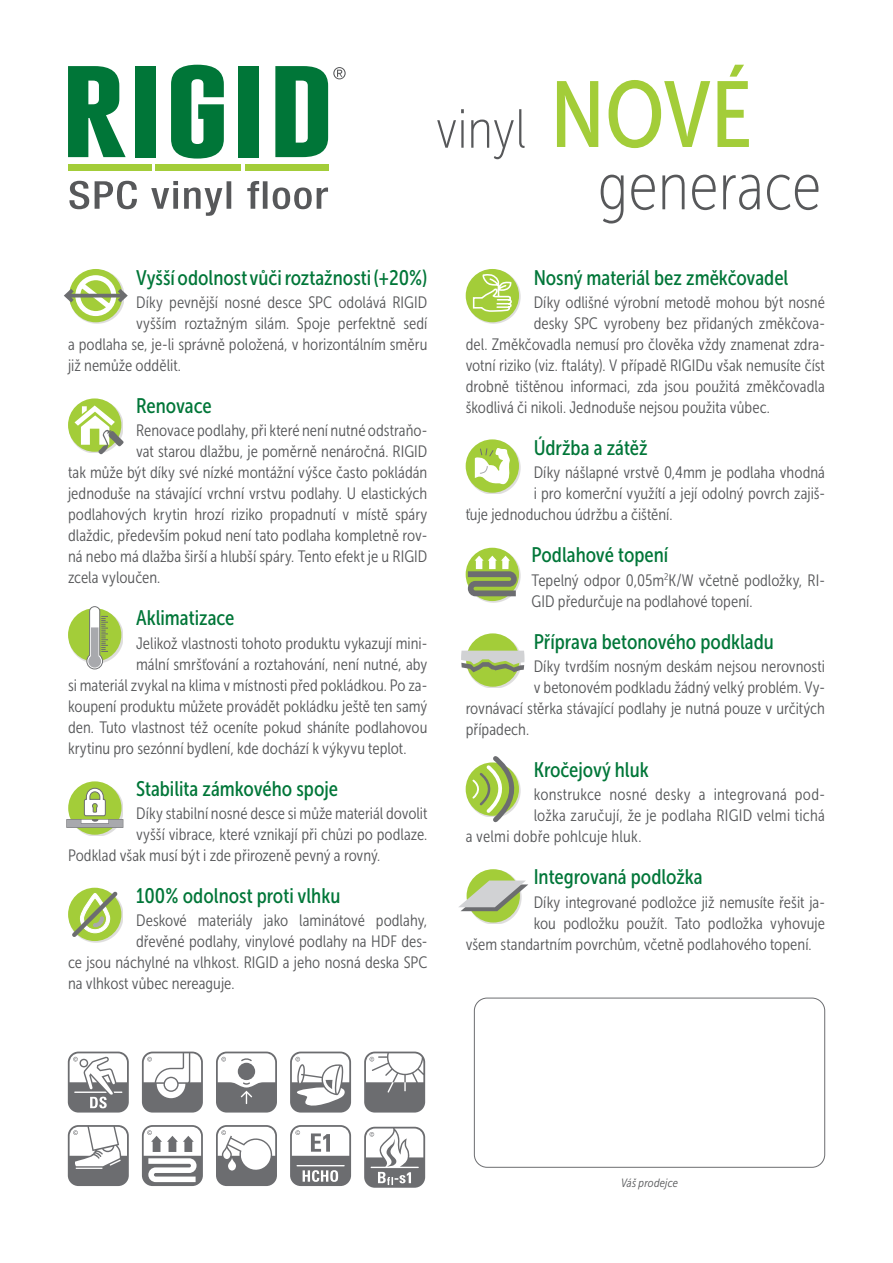
<style>
.page{position:relative;width:893px;height:1263px;background:#fff}
.page>*{position:absolute;margin:0;border:0;box-sizing:border-box;transform-origin:0 0}
.t1{font:67.65px "Museo Sans Cond 100";color:#57585a}
.t2{font:55.05px "Museo Sans Cond 100";color:#57585a}
.NADPIS{font:21px "Museo Sans Cond 500";color:#007638}
.TEXT{font:16.5px/21px "Museo Sans Cond 300";color:#57585a}
.TEXT-2{font:italic 12px "Museo Sans Cond 300";letter-spacing:.01em;color:#57585a}
</style>
<div class="page">
<svg style="left:68px;top:1051px;width:61px;height:61px"></svg>
<svg style="left:142px;top:1051px;width:61px;height:61px"></svg>
<svg style="left:216px;top:1051px;width:61px;height:61px"></svg>
<svg style="left:290px;top:1051px;width:61px;height:61px"></svg>
<svg style="left:364px;top:1051px;width:61px;height:61px"></svg>
<svg style="left:68px;top:1125px;width:61px;height:61px"></svg>
<svg style="left:142px;top:1125px;width:61px;height:61px"></svg>
<svg style="left:216px;top:1125px;width:61px;height:61px"></svg>
<svg style="left:290px;top:1125px;width:61px;height:61px"></svg>
<svg style="left:364px;top:1127px;width:61px;height:61px"></svg>
<div style="left:474px;top:998px;width:351px;height:169px;border:1px solid #6c6d70;border-radius:13px"></div>
<svg style="left:557px;top:65px;width:192px;height:83px"></svg>
<div style="left:68px;top:398px;width:53px;height:54px;background:#a3cd39;border-radius:50%"></div>
<svg style="left:75px;top:405px;width:49px;height:50px"></svg>
<div style="left:69px;top:609px;width:54px;height:54px;background:#231f20;opacity:.15"></div>
<div style="left:68px;top:608px;width:53px;height:53px;background:#a3cd39;border-radius:50%"></div>
<svg style="left:86px;top:606px;width:22px;height:63px"></svg>
<div style="left:467px;top:270px;width:53px;height:54px;background:#231f20;opacity:.15"></div>
<div style="left:466px;top:269px;width:53px;height:53px;background:#a3cd39;border-radius:50%"></div>
<svg style="left:472px;top:274px;width:41px;height:48px"></svg>
<div style="left:467px;top:441px;width:53px;height:53px;background:#231f20;opacity:.15"></div>
<div style="left:466px;top:439px;width:53px;height:54px;background:#a3cd39;border-radius:50%"></div>
<svg style="left:475px;top:448px;width:35px;height:36px"></svg>
<div style="left:69px;top:783px;width:54px;height:53px;background:#231f20;opacity:.15"></div>
<div style="left:68px;top:781px;width:54px;height:54px;background:#a3cd39;border-radius:50%"></div>
<svg style="left:66px;top:788px;width:57px;height:40px"></svg>
<div style="left:69px;top:889px;width:54px;height:53px;background:#231f20;opacity:.15"></div>
<svg style="left:68px;top:888px;width:53px;height:53px"></svg>
<div style="left:467px;top:635px;width:54px;height:53px;background:#231f20;opacity:.15"></div>
<div style="left:466px;top:633px;width:53px;height:54px;background:#a3cd39;border-radius:50%"></div>
<svg style="left:461px;top:651px;width:63px;height:21px"></svg>
<div style="left:467px;top:549px;width:53px;height:53px;background:#231f20;opacity:.15"></div>
<div style="left:466px;top:548px;width:53px;height:53px;background:#a3cd39;border-radius:50%"></div>
<svg style="left:468px;top:556px;width:49px;height:40px"></svg>
<div style="left:467px;top:764px;width:53px;height:53px;background:#231f20;opacity:.15"></div>
<div style="left:466px;top:762px;width:53px;height:54px;background:#a3cd39;border-radius:50%"></div>
<svg style="left:471px;top:756px;width:50px;height:67px"></svg>
<div style="left:468px;top:870px;width:53px;height:54px;background:#231f20;opacity:.15"></div>
<div style="left:467px;top:869px;width:53px;height:53px;background:#a3cd39;border-radius:50%"></div>
<svg style="left:459px;top:880px;width:69px;height:31px"></svg>
<div style="left:245px;top:164px;width:83px;height:7px;background:#a3cd39"></div>
<div style="left:68px;top:164px;width:83px;height:7px;background:#a3cd39"></div>
<div style="left:156px;top:164px;width:85px;height:7px;background:#a3cd39"></div>
<svg style="left:68px;top:66px;width:58px;height:91px"></svg>
<div style="left:136px;top:66px;width:20px;height:91px;background:#007638"></div>
<svg style="left:171px;top:65px;width:53px;height:94px"></svg>
<div style="left:239px;top:66px;width:20px;height:91px;background:#007638"></div>
<svg style="left:69px;top:181px;width:259px;height:35px"></svg>
<svg style="left:275px;top:66px;width:71px;height:91px"></svg>
<div style="left:70px;top:270px;width:54px;height:54px;background:#231f20;opacity:.15"></div>
<div style="left:69px;top:269px;width:53px;height:53px;background:#a3cd39;border-radius:50%"></div>
<svg style="left:64px;top:273px;width:64px;height:46px"></svg>
<p class="t2" style="left:436px;top:100px;width:92px">vinyl</p>
<p class="t1" style="left:598px;top:150px;width:225px">generace</p>
<p class="NADPIS" style="left:136px;top:266px;width:293px">Vyšší odolnost vůči roztažnosti (+20%)</p>
<p class="TEXT" style="left:136px;top:292px;width:293px">Díky pevnější nosné desce SPC odolává RIGID</p>
<p class="TEXT" style="left:136px;top:313px;width:293px">vyšším roztažným silám. Spoje perfektně sedí</p>
<p class="TEXT" style="left:68px;top:334px;width:361px">a podlaha se, je-li správně položená, v horizontálním směru</p>
<p class="TEXT" style="left:68px;top:355px;width:114px">již nemůže oddělit.</p>
<p class="NADPIS" style="left:136px;top:394px;width:77px">Renovace</p>
<p class="TEXT" style="left:136px;top:420px;width:293px">Renovace podlahy, při které není nutné odstraňo-</p>
<p class="TEXT" style="left:136px;top:441px;width:293px">vat starou dlažbu, je poměrně nenáročná. RIGID</p>
<p class="TEXT" style="left:68px;top:462px;width:361px">tak může být díky své nízké montážní výšce často pokládán</p>
<p class="TEXT" style="left:68px;top:483px;width:361px">jednoduše na stávající vrchní vrstvu podlahy. U elastických</p>
<p class="TEXT" style="left:68px;top:504px;width:361px">podlahových krytin hrozí riziko propadnutí v místě spáry</p>
<p class="TEXT" style="left:68px;top:525px;width:361px">dlaždic, především pokud není tato podlaha kompletně rov-</p>
<p class="TEXT" style="left:68px;top:546px;width:361px">ná nebo má dlažba širší a hlubší spáry. Tento efekt je u RIGID</p>
<p class="TEXT" style="left:68px;top:567px;width:94px">zcela vyloučen.</p>
<p class="NADPIS" style="left:136px;top:607px;width:100px">Aklimatizace</p>
<p class="TEXT" style="left:136px;top:632px;width:293px">Jelikož vlastnosti tohoto produktu vykazují mini-</p>
<p class="TEXT" style="left:136px;top:653px;width:293px">mální smršťování a roztahování, není nutné, aby</p>
<p class="TEXT" style="left:68px;top:674px;width:361px">si materiál zvykal na klima v místnosti před pokládkou. Po za-</p>
<p class="TEXT" style="left:68px;top:695px;width:361px">koupení produktu můžete provádět pokládku ještě ten samý</p>
<p class="TEXT" style="left:68px;top:716px;width:361px">den. Tuto vlastnost též oceníte pokud sháníte podlahovou</p>
<p class="TEXT" style="left:68px;top:737px;width:340px">krytinu pro sezónní bydlení, kde dochází k výkyvu teplot.</p>
<p class="NADPIS" style="left:136px;top:777px;width:204px">Stabilita zámkového spoje</p>
<p class="TEXT" style="left:136px;top:803px;width:293px">Díky stabilní nosné desce si může materiál dovolit</p>
<p class="TEXT" style="left:136px;top:824px;width:293px">vyšší vibrace, které vznikají při chůzi po podlaze.</p>
<p class="TEXT" style="left:68px;top:845px;width:314px">Podklad však musí být i zde přirozeně pevný a rovný.</p>
<p class="NADPIS" style="left:136px;top:884px;width:206px">100 % odolnost proti vlhku</p>
<p class="TEXT" style="left:136px;top:910px;width:293px">Deskové materiály jako laminátové podlahy,</p>
<p class="TEXT" style="left:136px;top:931px;width:293px">dřevěné podlahy, vinylové podlahy na HDF des-</p>
<p class="TEXT" style="left:68px;top:952px;width:361px">ce jsou náchylné na vlhkost. RIGID a jeho nosná deska SPC</p>
<p class="TEXT" style="left:68px;top:973px;width:168px">na vlhkost vůbec nereaguje.</p>
<p class="NADPIS" style="left:534px;top:266px;width:256px">Nosný materiál bez změkčovadel</p>
<p class="TEXT" style="left:534px;top:292px;width:293px">Díky odlišné výrobní metodě mohou být nosné</p>
<p class="TEXT" style="left:534px;top:313px;width:293px">desky SPC vyrobeny bez přidaných změkčova-</p>
<p class="TEXT" style="left:466px;top:334px;width:361px">del. Změkčovadla nemusí pro člověka vždy znamenat zdra-</p>
<p class="TEXT" style="left:466px;top:355px;width:361px">votní riziko (viz. ftaláty). V případě RIGIDu však nemusíte číst</p>
<p class="TEXT" style="left:466px;top:376px;width:361px">drobně tištěnou informaci, zda jsou použitá změkčovadla</p>
<p class="TEXT" style="left:466px;top:397px;width:306px">škodlivá či nikoli. Jednoduše nejsou použita vůbec.</p>
<p class="NADPIS" style="left:534px;top:436px;width:115px">Údržba a zátěž</p>
<p class="TEXT" style="left:534px;top:462px;width:293px">Díky nášlapné vrstvě 0,4 mm je podlaha vhodná</p>
<p class="TEXT" style="left:534px;top:483px;width:293px">i pro komerční využítí a její odolný povrch zajiš-</p>
<p class="TEXT" style="left:466px;top:504px;width:208px">ťuje jednoduchou údržbu a čištění.</p>
<p class="NADPIS" style="left:532px;top:544px;width:138px">Podlahové topení</p>
<p class="TEXT" style="left:532px;top:569px;width:295px">Tepelný odpor 0,05m<sup>2</sup>K/W včetně podložky, RI-<br>GID předurčuje na podlahové topení.</p>
<p class="NADPIS" style="left:534px;top:630px;width:242px">Příprava betonového podkladu</p>
<p class="TEXT" style="left:534px;top:656px;width:293px">Díky tvrdším nosným deskám nejsou nerovnosti</p>
<p class="TEXT" style="left:534px;top:677px;width:293px">v betonovém podkladu žádný velký problém. Vy-</p>
<p class="TEXT" style="left:466px;top:698px;width:361px">rovnávací stěrka stávající podlahy je nutná pouze v určitých</p>
<p class="TEXT" style="left:466px;top:719px;width:65px">případech.</p>
<p class="NADPIS" style="left:534px;top:758px;width:117px">Kročejový hluk</p>
<p class="TEXT" style="left:534px;top:784px;width:293px">konstrukce nosné desky a integrovaná pod-</p>
<p class="TEXT" style="left:534px;top:805px;width:293px">ložka zaručují, že je podlaha RIGID velmi tichá</p>
<p class="TEXT" style="left:466px;top:826px;width:177px">a velmi dobře pohlcuje hluk.</p>
<p class="NADPIS" style="left:534px;top:866px;width:171px">Integrovaná podložka</p>
<p class="TEXT" style="left:534px;top:891px;width:293px">Díky integrované podložce již nemusíte řešit ja-</p>
<p class="TEXT" style="left:534px;top:912px;width:293px">kou podložku použít. Tato podložka vyhovuje</p>
<p class="TEXT" style="left:466px;top:933px;width:348px">všem standartním povrchům, včetně podlahového topení.</p>
<p class="TEXT-2" style="left:621px;top:1176px;width:58px">Váš prodejce</p>
</div>
